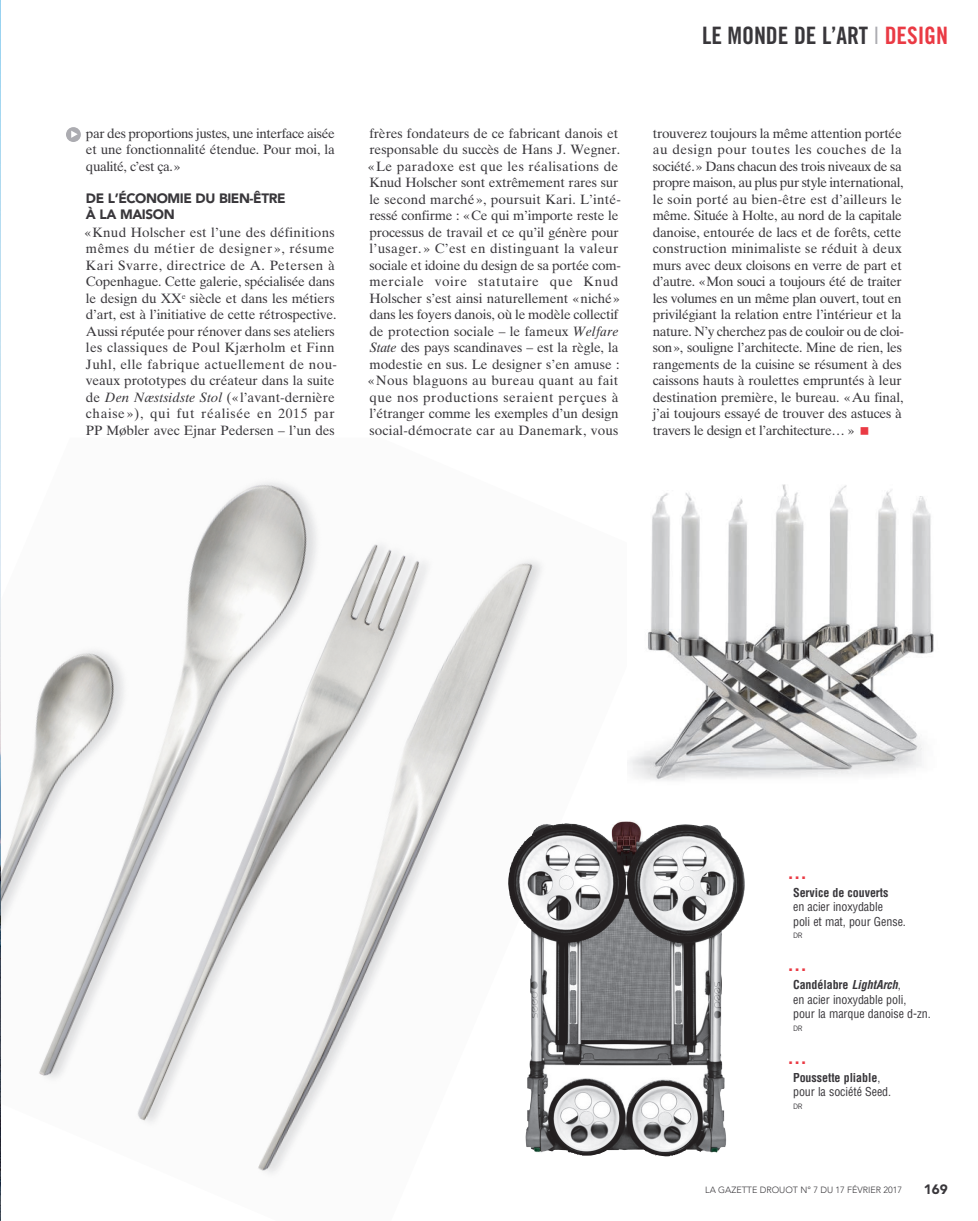
<style>
.page{position:relative;width:978px;height:1221px;background:#fff}
.page>*{position:absolute;margin:0;border:0;box-sizing:border-box;transform-origin:0 0}
.t1{font:24px "Trade Gothic LT Std Bd Cn 20";letter-spacing:-.005em;color:#39373b}
.t2{font:700 condensed 19.5px "Helvetica LT Std";color:#ea3a44}
.t3{font:13.5px/16.5px "Times Ten LT Std";letter-spacing:-.01em;color:#39373b}
.t4{font:900 13.5px/16.5px "Avenir LT Std";letter-spacing:-.03em;color:#39373b}
.t5{font:condensed 12px/14.4px "Helvetica LT Std";letter-spacing:-.005em;color:#39373b}
.t6{font:700 condensed 12px "Helvetica LT Std";letter-spacing:-.005em;color:#39373b}
.t7{font:300 9px "Avenir LT Std";color:#39373b}
.t8{font:7.5px "Trade Gothic LT Std";color:#39373b}
.s1{font-family:"Trade Gothic LT Std Cn 18";color:#acacb1}
.s2{color:#ea3a44}
.s3{font-style:italic}
.s4{font-weight:700}
.s5{font-weight:700;font-style:italic}
</style>
<div class="page">
<img style="left:1px;top:481px;width:541px;height:693px">
<img style="left:0;top:1px;width:1px;height:1219px">
<img style="left:508px;top:820px;width:219px;height:336px">
<div style="left:66px;top:127px;width:15px;height:15px;background:#acacb1;border-radius:50%"></div>
<svg style="left:71px;top:131px;width:7px;height:7px"></svg>
<img style="left:629px;top:484px;width:305px;height:297px">
<h1 class="t1" style="left:702px;top:21px;width:247px">LE MONDE DE L’ART <span class="s1">I</span> <span class="s2">DESIGN</span></h1>
<p class="t3" style="left:86px;top:125px;width:250px;text-align:justify">par des proportions justes, une interface aisée et une fonctionnalité étendue. Pour moi, la qualité, c’est ça.»</p>
<p class="t4" style="left:86px;top:190px;width:201px">DE L’ÉCONOMIE DU BIEN-ÊTRE<br>À LA MAISON</p>
<p class="t3" style="left:84px;top:224px;width:254px">«Knud Holscher est l’une des définitions mêmes du métier de designer», résume Kari Svarre, directrice de A. Petersen à Copenhague. Cette galerie, spécialisée dans le design du XX<sup>e</sup> siècle et dans les métiers d’art, est à l’initiative de cette rétrospective.<br>Aussi réputée pour rénover dans ses ateliers les classiques de Poul Kjærholm et Finn Juhl, elle fabrique actuellement de nou&shy;veaux prototypes du créateur dans la suite de <span class="s3">Den Næstsidste Stol</span> («l’avant-dernière chaise»), qui fut réalisée en 2015 par PP Møbler avec Ejnar Pedersen – l’un des</p>
<p class="t3" style="left:368px;top:125px;width:255px">frères fondateurs de ce fabricant danois et responsable du succès de Hans J. Wegner. «Le paradoxe est que les réalisations de Knud Holscher sont extrêmement rares sur le second marché», poursuit Kari. L’inté&shy;ressé confirme : «Ce qui m’importe reste le processus de travail et ce qu’il génère pour l’usager.» C’est en distinguant la valeur sociale et idoine du design de sa portée com&shy;merciale voire statutaire que Knud Holscher s’est ainsi naturellement «niché» dans les foyers danois, où le modèle collectif de protection sociale – le fameux <span class="s3">Welfare State</span> des pays scandinaves – est la règle, la modestie en sus. Le designer s’en amuse : «Nous blaguons au bureau quant au fait que nos productions seraient perçues à l’étranger comme les exemples d’un design social-démocrate car au Danemark, vous</p>
<p class="t3" style="left:653px;top:125px;width:253px">trouverez toujours la même attention portée au design pour toutes les couches de la société.» Dans chacun des trois niveaux de sa propre maison, au plus pur style international, le soin porté au bien-être est d’ailleurs le même. Située à Holte, au nord de la capitale danoise, entourée de lacs et de forêts, cette construction minimaliste se réduit à deux murs avec deux cloisons en verre de part et d’autre. «Mon souci a toujours été de traiter les volumes en un même plan ouvert, tout en privilégiant la relation entre l’intérieur et la nature. N’y cherchez pas de couloir ou de cloi&shy;son», souligne l’architecte. Mine de rien, les rangements de la cuisine se résument à des caissons hauts à roulettes empruntés à leur destination première, le bureau. «Au final, j’ai toujours essayé de trouver des astuces à travers le design et l’architecture… »</p>
<h2 class="t2" style="left:787px;top:859px;width:21px">…</h2>
<p class="t6" style="left:793px;top:885px;width:97px">Service de couverts</p>
<p class="t5" style="left:793px;top:899px;width:114px">en acier inoxydable<br>poli et mat, pour Gense.</p>
<p class="t8" style="left:793px;top:931px;width:11px">DR</p>
<h2 class="t2" style="left:787px;top:951px;width:21px">…</h2>
<p class="t5" style="left:793px;top:977px;width:139px"><span class="s4">Candélabre</span> <span class="s5">LightArch</span>,<br>en acier inoxydable poli, pour la marque danoise d-zn.</p>
<p class="t8" style="left:793px;top:1023px;width:11px">DR</p>
<h2 class="t2" style="left:787px;top:1044px;width:21px">…</h2>
<p class="t5" style="left:793px;top:1069px;width:100px"><span class="s4">Poussette pliable</span>, pour la société Seed.</p>
<p class="t8" style="left:793px;top:1101px;width:11px">DR</p>
<p class="t7" style="left:705px;top:1184px;width:199px">LA GAZETTE DROUOT N° 7 DU 17 FÉVRIER 2017</p>
<p class="t4" style="left:924px;top:1180px;width:25px">169</p>
</div>
